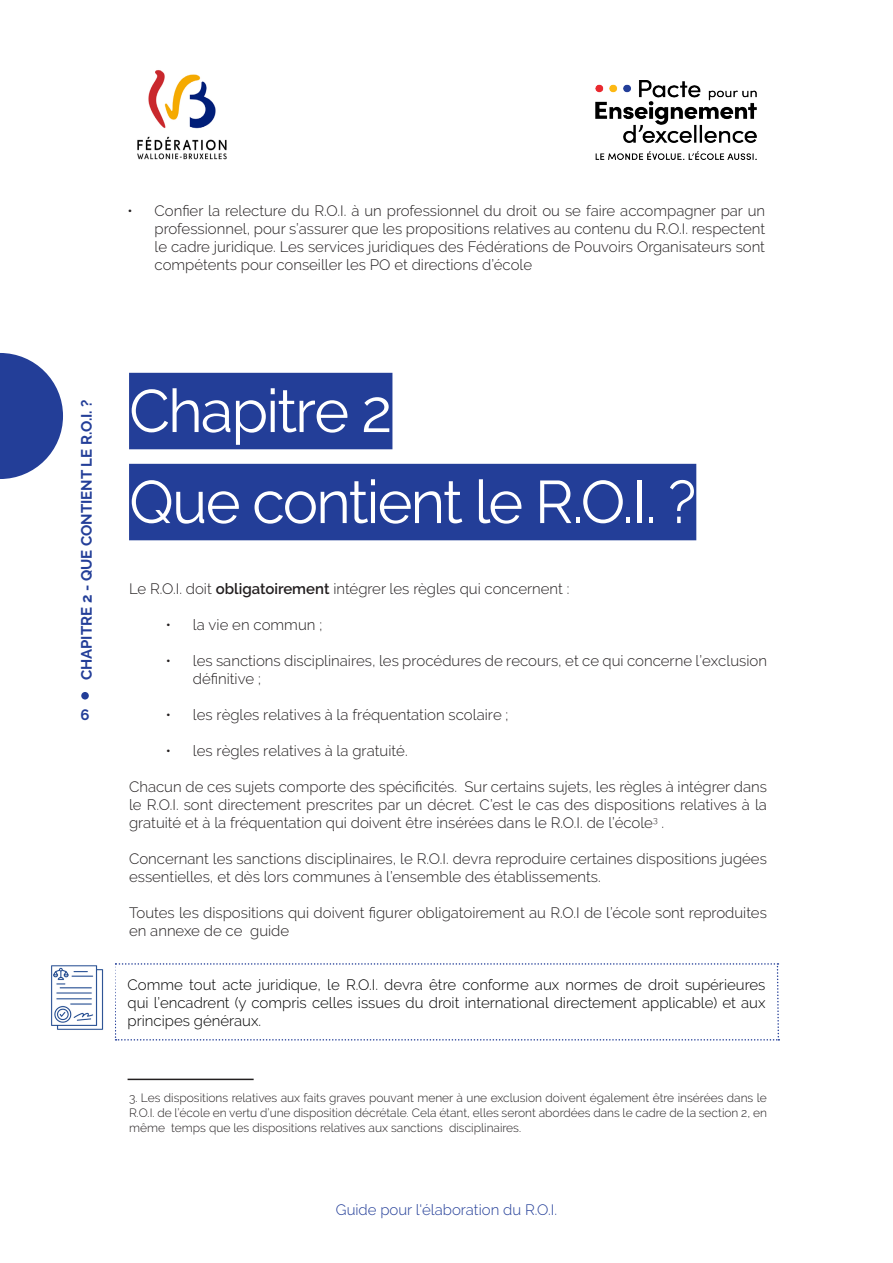
<style>
.page{position:relative;width:893px;height:1263px;background:#fff}
.page>*{position:absolute;margin:0;border:0;box-sizing:border-box;transform-origin:0 0}
.Texte_courant{font:60px "Raleway";letter-spacing:-.03em;color:#fff}
.Texte_courant-2{font:300 15px/18px "Raleway";color:#231f20}
.Texte_courant-3{font:300 15px/18px "Raleway";color:#000;text-align:justify}
.Texte_courant-4{font:700 15px "Raleway";color:#233e98}
.t1{font:300 15px "Raleway";color:#233e98}
.t2{font:300 12px/15px "Raleway";color:#231f20;text-align:justify}
.s1{font-weight:600}
</style>
<div class="page">
<img style="left:137px;top:70px;width:90px;height:90px">
<img style="left:596px;top:81px;width:161px;height:78px">
<div style="left:129px;top:373px;width:263px;height:76px;background:#233e98"></div>
<div style="left:129px;top:464px;width:567px;height:76px;background:#233e98"></div>
<svg style="left:114px;top:963px;width:666px;height:77px"></svg>
<img style="left:51px;top:963px;width:64px;height:71px">
<hr style="left:128px;top:1079px;width:126px;height:1px;background:#231f20">
<div style="left:81px;top:692px;width:8px;height:7px;background:#233e98;border-radius:50%"></div>
<svg style="left:0;top:353px;width:63px;height:126px"></svg>
<p class="Texte_courant-2" style="left:155px;top:202px;width:612px;text-align:justify;text-indent:-27px">• Confier la relecture du R.O.I. à un professionnel du droit ou se faire accompagner par un professionnel, pour s’assurer que les propositions relatives au contenu du R.O.I. respectent le cadre juridique. Les services juridiques des Fédérations de Pouvoirs Organisateurs sont compétents pour conseiller les PO et directions d’école</p>
<p class="Texte_courant-4" style="left:78px;top:680px;width:283px;rotate:-90deg">CHAPITRE 2 - QUE CONTIENT LE R.O.I. ?</p>
<p class="Texte_courant-4" style="left:80px;top:706px;width:11px">6</p>
<p class="Texte_courant" style="left:129px;top:376px;width:265px">Chapitre 2</p>
<p class="Texte_courant" style="left:129px;top:467px;width:569px">Que contient le R.O.I. ?</p>
<p class="Texte_courant-2" style="left:129px;top:580px;width:442px">Le R.O.I. doit <span class="s1">obligatoirement</span> intégrer les règles qui concernent :</p>
<p class="Texte_courant-2" style="left:166px;top:616px;width:158px">• la vie en commun ;</p>
<p class="Texte_courant-2" style="left:193px;top:652px;width:576px;text-indent:-27px">• les sanctions disciplinaires, les procédures de recours, et ce qui concerne l’exclusion définitive ;</p>
<p class="Texte_courant-2" style="left:166px;top:706px;width:344px">• les règles relatives à la fréquentation scolaire ;</p>
<p class="Texte_courant-2" style="left:166px;top:742px;width:243px">• les règles relatives à la gratuité.</p>
<p class="Texte_courant-2" style="left:129px;top:778px;width:639px;text-align:justify">Chacun de ces sujets comporte des spécificités. Sur certains sujets, les règles à intégrer dans le R.O.I. sont directement prescrites par un décret. C’est le cas des dispositions relatives à la gratuité et à la fréquentation qui doivent être insérées dans le R.O.I. de l’école<sup>3</sup> .</p>
<p class="Texte_courant-2" style="left:129px;top:850px;width:639px">Concernant les sanctions disciplinaires, le R.O.I. devra reproduire certaines dispositions jugées essentielles, et dès lors communes à l’ensemble des établissements.</p>
<p class="Texte_courant-2" style="left:129px;top:904px;width:639px">Toutes les dispositions qui doivent figurer obligatoirement au R.O.I de l’école sont reproduites en annexe de ce guide</p>
<p class="Texte_courant-3" style="left:128px;top:976px;width:639px">Comme tout acte juridique, le R.O.I. devra être conforme aux normes de droit supérieures qui l’encadrent (y compris celles issues du droit international directement applicable) et aux principes généraux.</p>
<p class="t2" style="left:129px;top:1090px;width:639px">3. Les dispositions relatives aux faits graves pouvant mener à une exclusion doivent également être insérées dans le R.O.I. de l’école en vertu d’une disposition décrétale. Cela étant, elles seront abordées dans le cadre de la section 2, en même temps que les dispositions relatives aux sanctions disciplinaires.</p>
<p class="t1" style="left:336px;top:1201px;width:223px">Guide pour l'élaboration du R.O.I.</p>
</div>
